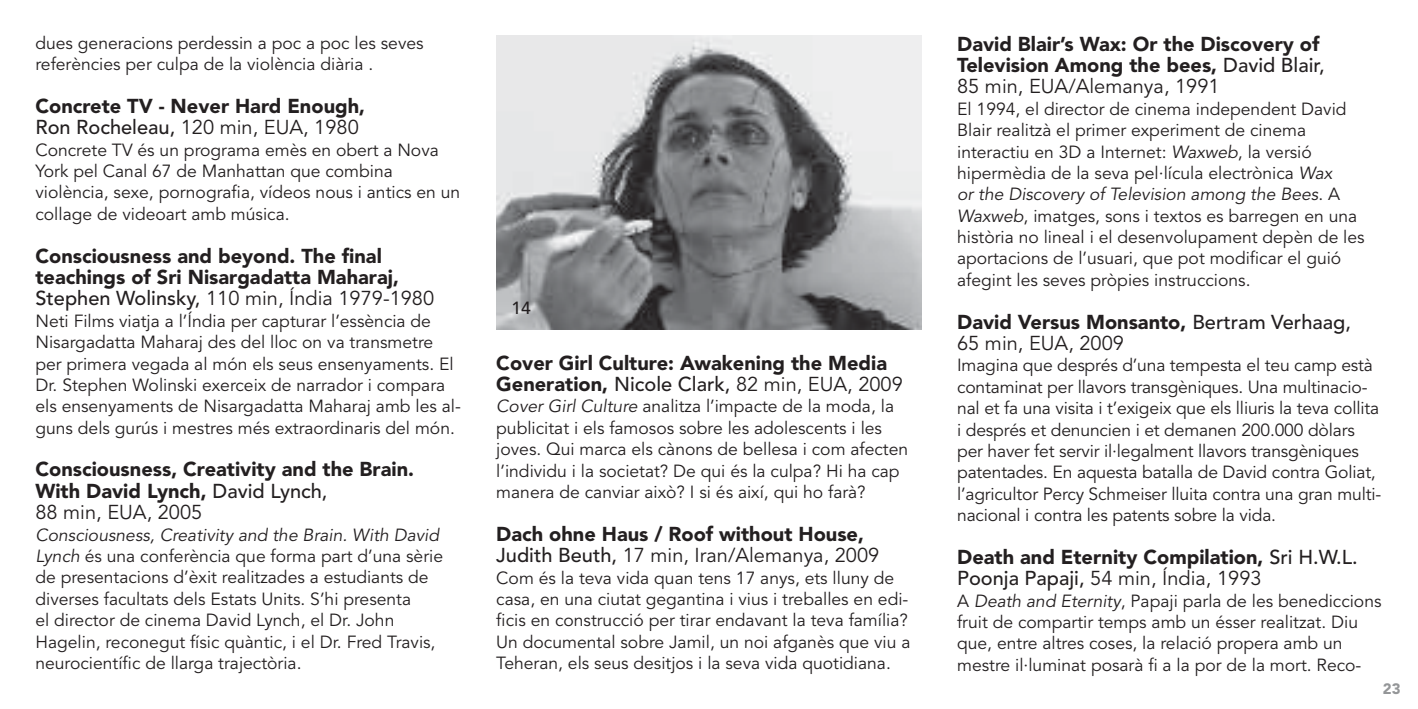
<style>
.page{position:relative;width:1418px;height:709px;background:#fff}
.page>*{position:absolute;margin:0;border:0;box-sizing:border-box;transform-origin:0 0}
.t1{font:900 20px/21.5px "Avenir";color:#231f20}
.t2{font:17.5px/21.2px "Avenir";color:#231f20}
.t3{font:500 17.5px "Avenir";color:#231f20}
.t4{font:900 15px "Avenir";color:#949698}
.s1{font-weight:500}
.s2{font-weight:400}
.s3{font-style:italic}
</style>
<div class="page">
<img style="left:496px;top:35px;width:425px;height:295px">
<p class="t2" style="left:35px;top:33px;width:390px">dues generacions perdessin a poc a poc les seves referències per culpa de la violència diària .</p>
<p class="t1" style="left:35px;top:95px;width:331px">Concrete TV - Never Hard Enough,<br><span class="s1">Ron Rocheleau,</span> <span class="s2">120 min, EUA, 1980</span></p>
<p class="t2" style="left:35px;top:139px;width:426px">Concrete TV és un programa emès en obert a Nova York pel Canal 67 de Manhattan que combina violència, sexe, pornografia, vídeos nous i antics en un collage de videoart amb música.</p>
<p class="t1" style="left:35px;top:245px;width:400px">Consciousness and beyond. The final teachings of Sri Nisargadatta Maharaj,<br><span class="s1">Stephen Wolinsky,</span> <span class="s2">110 min, Índia 1979-1980</span></p>
<p class="t2" style="left:35px;top:310px;width:427px">Neti Films viatja a l’Índia per capturar l’essència de Nisargadatta Maharaj des del lloc on va transmetre per primera vegada al món els seus ensenyaments. El Dr. Stephen Wolinski exerceix de narrador i compara els ensenyaments de Nisargadatta Maharaj amb les al&shy;guns dels gurús i mestres més extraordinaris del món.</p>
<p class="t1" style="left:35px;top:458px;width:380px">Consciousness, Creativity and the Brain.<br>With David Lynch, <span class="s1">David Lynch,<br></span><span class="s2">88 min, EUA, 2005</span></p>
<p class="t2" style="left:35px;top:524px;width:409px"><span class="s3">Consciousness, Creativity and the Brain. With David Lynch</span> és una conferència que forma part d’una sèrie de presentacions d’èxit realitzades a estudiants de diverses facultats dels Estats Units. S’hi presenta<br>el director de cinema David Lynch, el Dr. John Hagelin, reconegut físic quàntic, i el Dr. Fred Travis, neurocientífic de llarga trajectòria.</p>
<p class="t3" style="left:511px;top:297px;width:21px">14</p>
<p class="t1" style="left:496px;top:352px;width:408px">Cover Girl Culture: Awakening the Media<br>Generation, <span class="s1">Nicole Clark,</span> <span class="s2">82 min, EUA, 2009</span></p>
<p class="t2" style="left:496px;top:396px;width:413px"><span class="s3">Cover Girl Culture</span> analitza l’impacte de la moda, la publicitat i els famosos sobre les adolescents i les joves. Qui marca els cànons de bellesa i com afecten l’individu i la societat? De qui és la culpa? Hi ha cap manera de canviar això? I si és així, qui ho farà?</p>
<p class="t1" style="left:496px;top:523px;width:384px">Dach ohne Haus / Roof without House,<br><span class="s1">Judith Beuth,</span> <span class="s2">17 min, Iran/Alemanya, 2009</span></p>
<p class="t2" style="left:496px;top:567px;width:415px">Com és la teva vida quan tens 17 anys, ets lluny de casa, en una ciutat gegantina i vius i treballes en edi&shy;ficis en construcció per tirar endavant la teva família?<br>Un documental sobre Jamil, un noi afganès que viu a Teheran, els seus desitjos i la seva vida quotidiana.</p>
<p class="t1" style="left:957px;top:33px;width:369px">David Blair’s Wax: Or the Discovery of<br>Television Among the bees, <span class="s1">David Blair,<br></span><span class="s2">85 min, EUA/Alemanya, 1991</span></p>
<p class="t2" style="left:957px;top:99px;width:409px">El 1994, el director de cinema independent David Blair realitzà el primer experiment de cinema interactiu en 3D a Internet: <span class="s3">Waxweb</span>, la versió hipermèdia de la seva pel·lícula electrònica <span class="s3">Wax<br>or the Discovery of Television among the Bees</span>. A <span class="s3">Waxweb</span>, imatges, sons i textos es barregen en una història no lineal i el desenvolupament depèn de les aportacions de l’usuari, que pot modificar el guió afegint les seves pròpies instruccions.</p>
<p class="t1" style="left:957px;top:311px;width:395px">David Versus Monsanto, <span class="s1">Bertram Verhaag,<br></span><span class="s2">65 min, EUA, 2009</span></p>
<p class="t2" style="left:957px;top:355px;width:425px">Imagina que després d’una tempesta el teu camp està contaminat per llavors transgèniques. Una multinacio&shy;nal et fa una visita i t’exigeix que els lliuris la teva collita i després et denuncien i et demanen 200.000 dòlars per haver fet servir il·legalment llavors transgèniques patentades. En aquesta batalla de David contra Goliat, l’agricultor Percy Schmeiser lluita contra una gran multi&shy;nacional i contra les patents sobre la vida.</p>
<p class="t1" style="left:957px;top:546px;width:402px">Death and Eternity Compilation, <span class="s1">Sri H.W.L.<br>Poonja Papaji,</span> <span class="s2">54 min, Índia, 1993</span></p>
<p class="t2" style="left:957px;top:590px;width:426px">A <span class="s3">Death and Eternity</span>, Papaji parla de les benediccions fruit de compartir temps amb un ésser realitzat. Diu que, entre altres coses, la relació propera amb un mestre il·luminat posarà fi a la por de la mort. Reco-</p>
<p class="t4" style="left:1382px;top:679px;width:19px">23</p>
</div>
